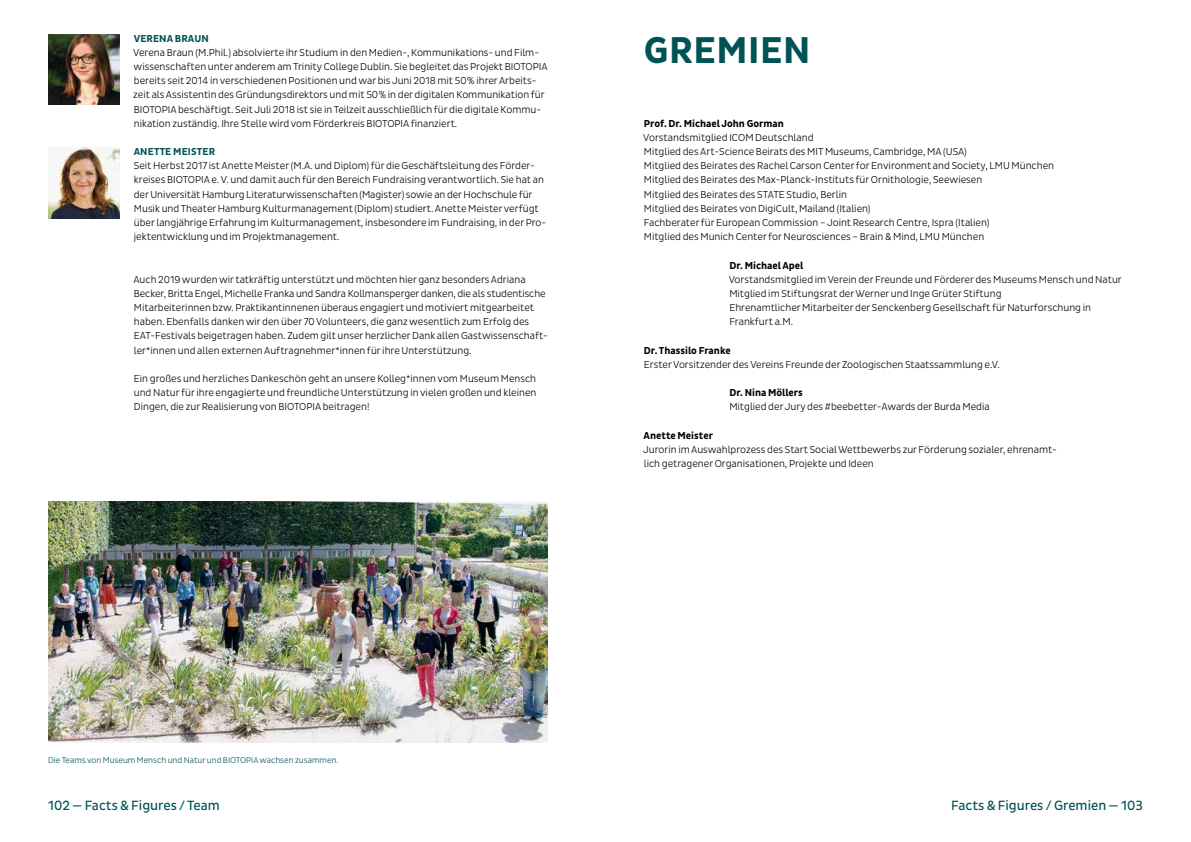
<style>
.page{position:relative;width:1191px;height:842px;background:#fff}
.page>*{position:absolute;margin:0;border:0;box-sizing:border-box;transform-origin:0 0}
.t1{font:700 38px "Pluto Sans Cond";letter-spacing:.015em;color:#005355}
.t2{font:13.7px "Pluto Sans Cond";color:#005355}
.t3{font:300 10.2px/14.2px "Pluto Sans Cond";color:#000}
.t4{font:700 10.2px "Pluto Sans Cond";color:#000}
.t5{font:700 10.2px "Pluto Sans Cond";letter-spacing:.015em;color:#005355}
.t6{font:300 8.5px "Pluto Sans Cond";color:#005355}
</style>
<div class="page">
<img style="left:48px;top:34px;width:72px;height:71px">
<img style="left:48px;top:147px;width:72px;height:71px">
<img style="left:48px;top:502px;width:499px;height:241px">
<p class="t5" style="left:134px;top:32px;width:77px">VERENA BRAUN</p>
<p class="t3" style="left:133px;top:45px;width:416px">Verena Braun (M.Phil.) absolvierte ihr Studium in den Medien-, Kommunikations- und Film&shy;wissenschaften unter anderem am Trinity College Dublin. Sie begleitet das Projekt BIOTOPIA bereits seit 2014 in verschiedenen Positionen und war bis Juni 2018 mit 50% ihrer Arbeits&shy;zeit als Assistentin des Gründungsdirektors und mit 50% in der digitalen Kommunikation für BIOTOPIA beschäftigt. Seit Juli 2018 ist sie in Teilzeit ausschließlich für die digitale Kommu&shy;nikation zuständig. Ihre Stelle wird vom Förderkreis BIOTOPIA finanziert.</p>
<p class="t5" style="left:134px;top:146px;width:83px">ANETTE MEISTER</p>
<p class="t3" style="left:134px;top:159px;width:414px">Seit Herbst 2017 ist Anette Meister (M.A. und Diplom) für die Geschäftsleitung des Förder&shy;kreises BIOTOPIA e. V. und damit auch für den Bereich Fundraising verantwortlich. Sie hat an der Universität Hamburg Literaturwissenschaften (Magister) sowie an der Hochschule für Musik und Theater Hamburg Kulturmanagement (Diplom) studiert. Anette Meister verfügt über langjährige Erfahrung im Kulturmanagement, insbesondere im Fundraising, in der Pro&shy;jektentwicklung und im Projektmanagement.</p>
<p class="t3" style="left:133px;top:272px;width:416px">Auch 2019 wurden wir tatkräftig unterstützt und möchten hier ganz besonders Adriana Becker, Britta Engel, Michelle Franka und Sandra Kollmansperger danken, die als studentische Mitarbeiterinnen bzw. Praktikantinnenen überaus engagiert und motiviert mitgearbeitet haben. Ebenfalls danken wir den über 70 Volunteers, die ganz wesentlich zum Erfolg des EAT-Festivals beigetragen haben. Zudem gilt unser herzlicher Dank allen Gastwissenschaft&shy;ler*innen und allen externen Auftragnehmer*innen für ihre Unterstützung.</p>
<p class="t3" style="left:134px;top:371px;width:404px;text-align:justify">Ein großes und herzliches Dankeschön geht an unsere Kolleg*innen vom Museum Mensch und Natur für ihre engagierte und freundliche Unterstützung in vielen großen und kleinen Dingen, die zur Realisierung von BIOTOPIA beitragen!</p>
<h1 class="t1" style="left:644px;top:28px;width:168px">GREMIEN</h1>
<p class="t4" style="left:644px;top:117px;width:141px">Prof. Dr. Michael John Gorman</p>
<p class="t3" style="left:643px;top:130px;width:412px">Vorstandsmitglied ICOM Deutschland<br>Mitglied des Art-Science Beirats des MIT Museums, Cambridge, MA (USA)<br>Mitglied des Beirates des Rachel Carson Center for Environment and Society, LMU München Mitglied des Beirates des Max-Planck-Instituts für Ornithologie, Seewiesen<br>Mitglied des Beirates des STATE Studio, Berlin<br>Mitglied des Beirates von DigiCult, Mailand (Italien)<br>Fachberater für European Commission – Joint Research Centre, Ispra (Italien)<br>Mitglied des Munich Center for Neurosciences – Brain &amp; Mind, LMU München</p>
<p class="t4" style="left:729px;top:259px;width:75px">Dr. Michael Apel</p>
<p class="t3" style="left:728px;top:272px;width:394px">Vorstandsmitglied im Verein der Freunde und Förderer des Museums Mensch und Natur Mitglied im Stiftungsrat der Werner und Inge Grüter Stiftung<br>Ehrenamtlicher Mitarbeiter der Senckenberg Gesellschaft für Naturforschung in Frankfurt a.M.</p>
<p class="t4" style="left:644px;top:344px;width:88px">Dr. Thassilo Franke</p>
<p class="t3" style="left:644px;top:357px;width:358px">Erster Vorsitzender des Vereins Freunde der Zoologischen Staatssammlung e.V.</p>
<p class="t4" style="left:729px;top:387px;width:75px">Dr. Nina Möllers</p>
<p class="t3" style="left:729px;top:400px;width:262px">Mitglied der Jury des #beebetter-Awards der Burda Media</p>
<p class="t4" style="left:643px;top:429px;width:71px">Anette Meister</p>
<p class="t3" style="left:643px;top:442px;width:415px">Jurorin im Auswahlprozess des Start Social Wettbewerbs zur Förderung sozialer, ehrenamt&shy;lich getragener Organisationen, Projekte und Ideen</p>
<p class="t6" style="left:48px;top:756px;width:292px">Die Teams von Museum Mensch und Natur und BIOTOPIA wachsen zusammen.</p>
<h2 class="t2" style="left:48px;top:797px;width:173px">102 — Facts &amp; Figures / Team</h2>
<h2 class="t2" style="left:951px;top:797px;width:193px">Facts &amp; Figures / Gremien — 103</h2>
</div>
